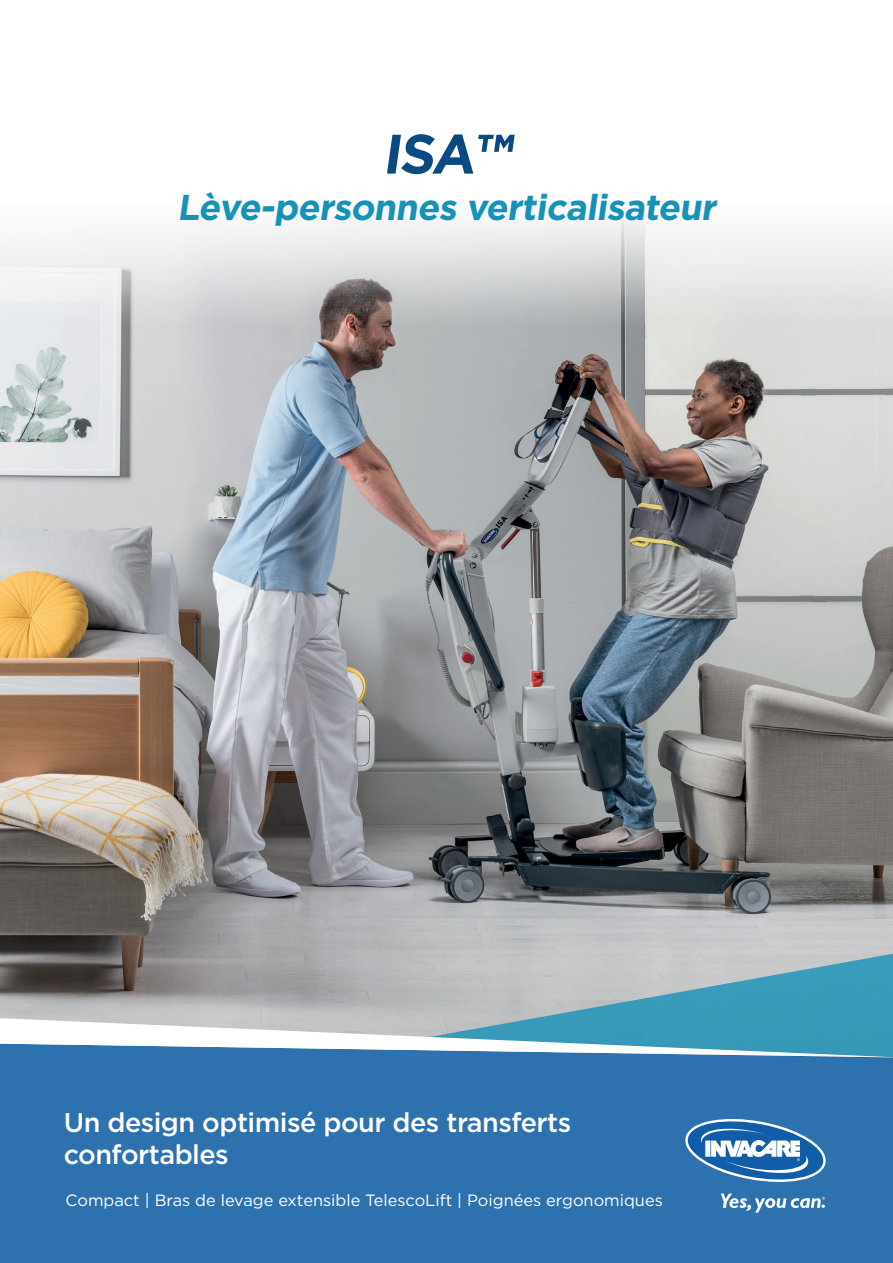
<style>
.page{position:relative;width:893px;height:1263px;background:#fff}
.page>*{position:absolute;margin:0;border:0;box-sizing:border-box;transform-origin:0 0}
.t1{font:700 55.5px "Gotham";color:#084a81}
.t2{font:700 36px "Gotham";color:#1692b7}
.t3{font:500 27px/32.4px "Gotham";letter-spacing:-.02em;color:#fff}
.t4{font:16.35px "Gotham";color:#fff}
.s1{font-weight:900}
</style>
<div class="page">
<img style="left:0;top:305px;width:893px;height:713px">
<div style="left:0;top:1057px;width:75px;height:206px;background:#2e71af"></div>
<svg style="left:75px;top:933px;width:818px;height:330px;background:#4f83b0"></svg>
<svg style="left:0;top:1018px;width:893px;height:39px"></svg>
<svg style="left:0;top:208px;width:893px;height:97px;fill:#edeeee"></svg>
<svg style="left:685px;top:1119px;width:141px;height:67px"></svg>
<svg style="left:721px;top:1193px;width:104px;height:19px"></svg>
<p class="t1" style="left:382px;top:117px;width:141px">ISA<span class="s1">™</span></p>
<p class="t2" style="left:177px;top:183px;width:547px">Lève-personnes verticalisateur</p>
<p class="t3" style="left:64px;top:1105px;width:509px">Un design optimisé pour des transferts confortables</p>
<p class="t4" style="left:66px;top:1190px;width:599px">Compact | Bras de levage extensible TelescoLift | Poignées ergonomiques</p>
</div>
